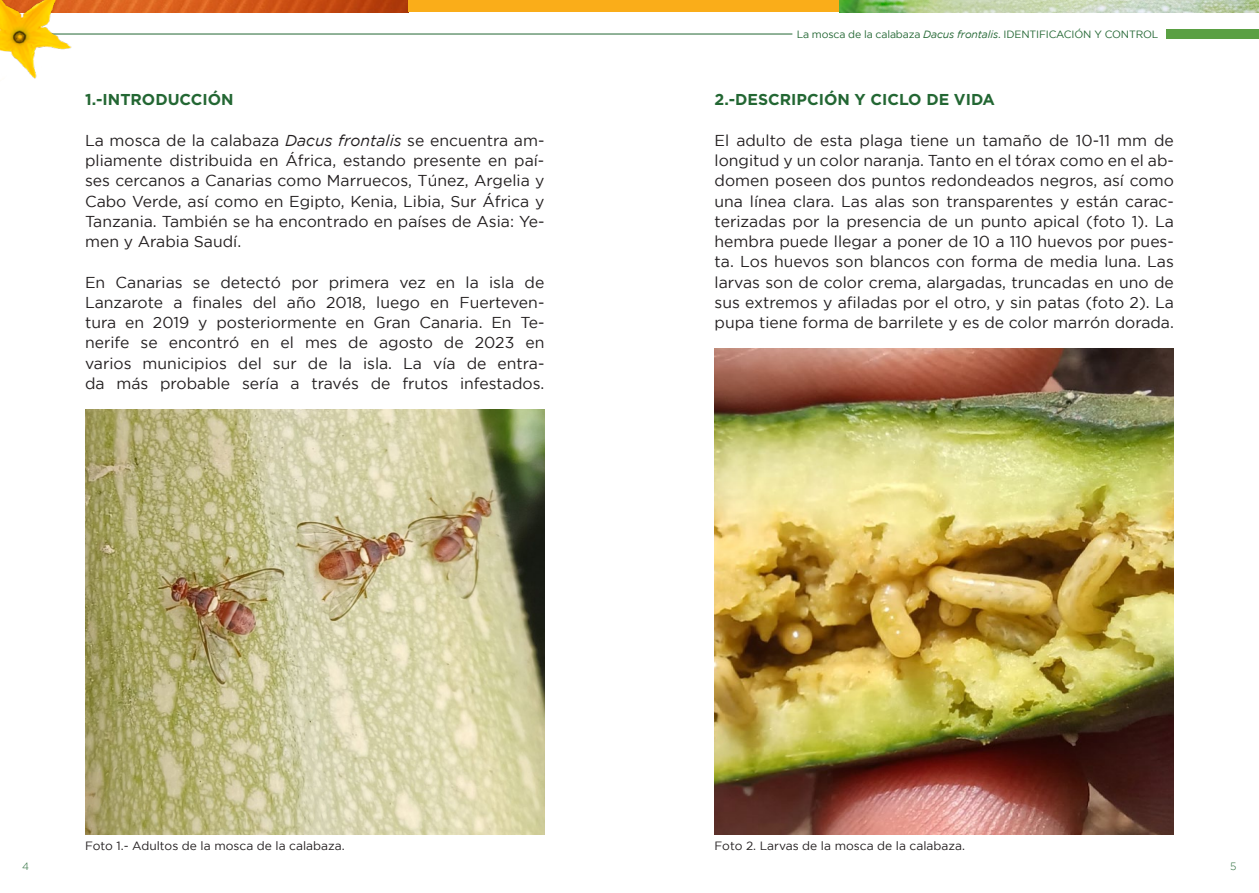
<style>
.page{position:relative;width:1259px;height:893px;background:#fff}
.page>*{position:absolute;margin:0;border:0;box-sizing:border-box;transform-origin:0 0}
.texto_basico{font:15.75px/20.2px "Gotham";color:#231f20;text-align:justify}
.texto_basico-2{font:700 15.75px "Gotham";color:#236733}
.puntos{font:700 15.75px "Gotham";color:#236733}
.pies_de_fotos{font:12px "Gotham";color:#231f20}
.t1{font:10.5px "Gotham";letter-spacing:-.015em;color:#236733}
.t2{font:300 10.5px "Gotham";color:#236733}
.s1{font-style:italic}
</style>
<div class="page">
<img style="left:85px;top:409px;width:459px;height:425px">
<img style="left:714px;top:348px;width:460px;height:486px">
<hr style="left:0;top:34px;width:792px;height:1px;background:#236733">
<div style="left:1166px;top:30px;width:93px;height:9px;background:#5aa043"></div>
<img style="left:84px;top:0;width:324px;height:12px">
<div style="left:408px;top:0;width:432px;height:12px;background:#faad19"></div>
<img style="left:840px;top:0;width:419px;height:12px">
<img style="left:0;top:0;width:84px;height:79px">
<p class="puntos" style="left:85px;top:91px;width:150px">1.-INTRODUCCIÓN</p>
<p class="texto_basico" style="left:85px;top:130px;width:461px">La mosca de la calabaza <span class="s1">Dacus frontalis</span> se encuentra am&shy;pliamente distribuida en África, estando presente en paí&shy;ses cercanos a Canarias como Marruecos, Túnez, Argelia y Cabo Verde, así como en Egipto, Kenia, Libia, Sur África y Tanzania. También se ha encontrado en países de Asia: Ye&shy;men y Arabia Saudí.</p>
<p class="texto_basico" style="left:85px;top:272px;width:461px">En Canarias se detectó por primera vez en la isla de Lanzarote a finales del año 2018, luego en Fuerteven&shy;tura en 2019 y posteriormente en Gran Canaria. En Te&shy;nerife se encontró en el mes de agosto de 2023 en varios municipios del sur de la isla. La vía de entra&shy;da más probable sería a través de frutos infestados.</p>
<p class="t1" style="left:796px;top:28px;width:363px">La mosca de la calabaza <span class="s1">Dacus frontalis</span>. IDENTIFICACIÓN Y CONTROL</p>
<p class="texto_basico-2" style="left:714px;top:91px;width:282px">2.-DESCRIPCIÓN Y CICLO DE VIDA</p>
<p class="texto_basico" style="left:714px;top:130px;width:461px">El adulto de esta plaga tiene un tamaño de 10-11 mm de longitud y un color naranja. Tanto en el tórax como en el ab&shy;domen poseen dos puntos redondeados negros, así como una línea clara. Las alas son transparentes y están carac&shy;terizadas por la presencia de un punto apical (foto 1). La hembra puede llegar a poner de 10 a 110 huevos por pues&shy;ta. Los huevos son blancos con forma de media luna. Las larvas son de color crema, alargadas, truncadas en uno de sus extremos y afiladas por el otro, y sin patas (foto 2). La pupa tiene forma de barrilete y es de color marrón dorada.</p>
<p class="pies_de_fotos" style="left:85px;top:840px;width:261px">Foto 1.- Adultos de la mosca de la calabaza.</p>
<p class="pies_de_fotos" style="left:714px;top:840px;width:252px">Foto 2. Larvas de la mosca de la calabaza.</p>
<p class="t2" style="left:22px;top:861px;width:8px">4</p>
<p class="t2" style="left:1230px;top:861px;width:8px">5</p>
</div>
